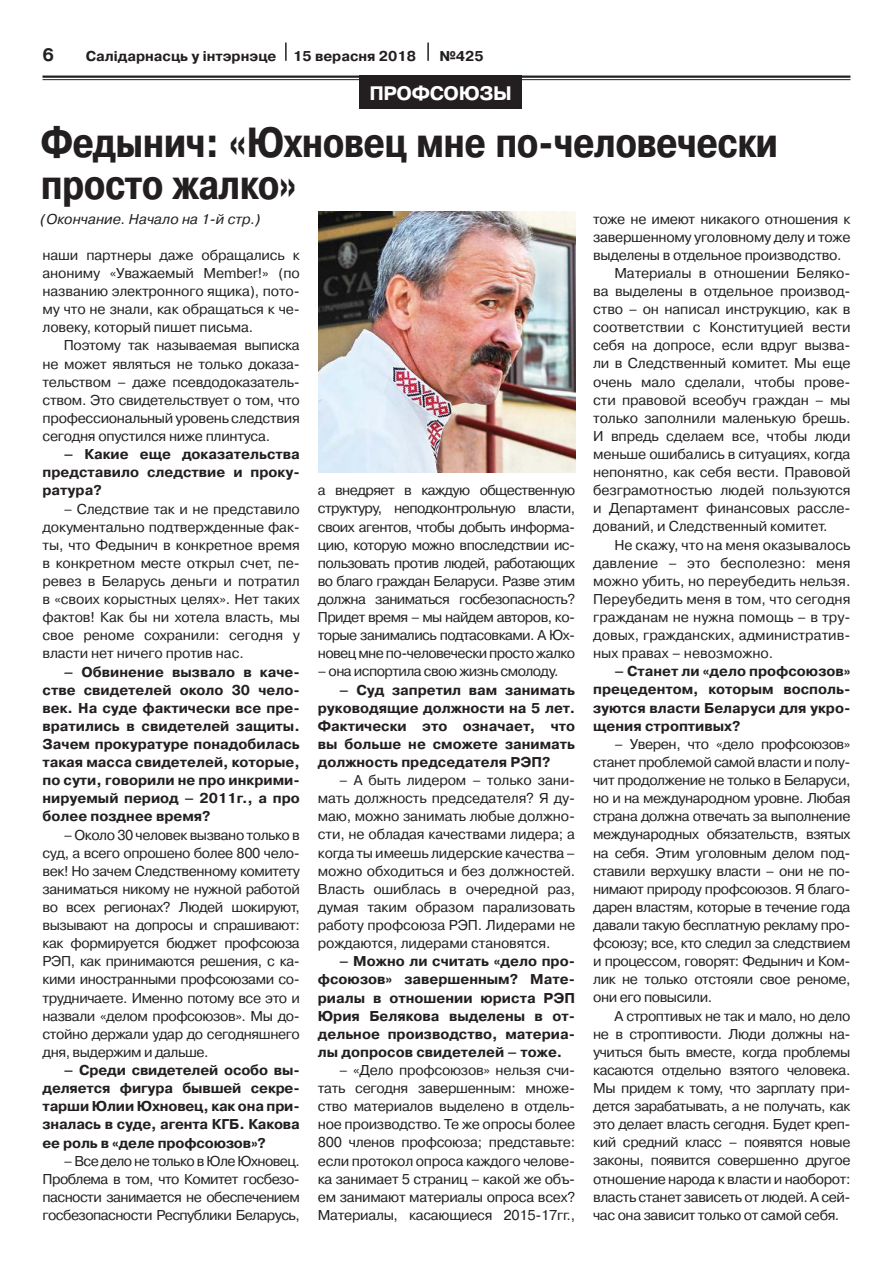
<style>
.page{position:relative;width:893px;height:1263px;background:#fff}
.page>*{position:absolute;margin:0;border:0;box-sizing:border-box;transform-origin:0 0}
.t1{font:700 42px/42px "Pragmatica Cond C";color:#231f20}
.t2{font:700 19.5px "Pragmatica C";letter-spacing:-.02em;color:#fff}
.t3{font:700 18px "Pragmatica C";color:#231f20}
.t4{font:14.25px/18.1px "Pragmatica C";letter-spacing:-.01em;color:#231f20;text-align:justify}
.t5{font:700 14.25px/18.1px "Pragmatica C";color:#231f20;text-align:justify}
.t6{font:14.25px "Pragmatica C";letter-spacing:-.04em;color:#231f20}
.t7{font:italic 14.25px "Pragmatica C";color:#231f20}
</style>
<div class="page">
<hr style="left:43px;top:76px;width:807px;height:2px;background:#231f20">
<hr style="left:43px;top:79px;width:807px;height:1px;background:#231f20">
<svg style="left:285px;top:43px;width:2px;height:18px"></svg>
<svg style="left:427px;top:43px;width:2px;height:18px"></svg>
<div style="left:360px;top:76px;width:162px;height:33px;background:#231f20"></div>
<img style="left:318px;top:211px;width:257px;height:261px">
<p class="t3" style="left:43px;top:44px;width:13px">6</p>
<p class="t5" style="left:86px;top:47px;width:332px">Салiдарнасць у iнтэрнэце 15 верасня 2018</p>
<p class="t5" style="left:439px;top:47px;width:46px">№425</p>
<h2 class="t2" style="left:369px;top:82px;width:144px">ПРОФСОЮЗЫ</h2>
<h1 class="t1" style="left:41px;top:121px;width:738px">Федынич: «Юхновец мне по-человечески просто жалко»</h1>
<p class="t7" style="left:41px;top:211px;width:221px">(Окончание. Начало на 1-й стр.)</p>
<p class="t4" style="left:593px;top:210px;width:259px">тоже не имеют никакого отношения к</p>
<p class="t4" style="left:593px;top:228px;width:259px">завершенному уголовному делу и тоже</p>
<p class="t4" style="left:593px;top:246px;width:250px">выделены в отдельное производство.</p>
<p class="t4" style="left:614px;top:264px;width:238px">Материалы в отношении Беляко-</p>
<p class="t4" style="left:593px;top:282px;width:259px">ва выделены в отдельное производ-</p>
<p class="t4" style="left:593px;top:300px;width:259px">ство – он написал инструкцию, как в</p>
<p class="t4" style="left:593px;top:318px;width:259px">соответствии с Конституцией вести</p>
<p class="t4" style="left:593px;top:336px;width:259px">себя на допросе, если вдруг вызва-</p>
<p class="t4" style="left:593px;top:355px;width:259px">ли в Следственный комитет. Мы еще</p>
<p class="t4" style="left:593px;top:373px;width:259px">очень мало сделали, чтобы прове-</p>
<p class="t4" style="left:593px;top:391px;width:259px">сти правовой всеобуч граждан – мы</p>
<p class="t4" style="left:593px;top:409px;width:259px">только заполнили маленькую брешь.</p>
<p class="t4" style="left:593px;top:427px;width:259px">И впредь сделаем все, чтобы люди</p>
<p class="t4" style="left:593px;top:445px;width:259px">меньше ошибались в ситуациях, когда</p>
<p class="t4" style="left:593px;top:463px;width:259px">непонятно, как себя вести. Правовой</p>
<p class="t4" style="left:593px;top:481px;width:259px">безграмотностью людей пользуются</p>
<p class="t4" style="left:593px;top:499px;width:259px">и Департамент финансовых рассле-</p>
<p class="t4" style="left:593px;top:518px;width:236px">дований, и Следственный комитет.</p>
<p class="t4" style="left:614px;top:536px;width:238px">Не скажу, что на меня оказывалось</p>
<p class="t4" style="left:593px;top:554px;width:259px">давление – это бесполезно: меня</p>
<p class="t4" style="left:593px;top:572px;width:259px">можно убить, но переубедить нельзя.</p>
<p class="t4" style="left:593px;top:590px;width:259px">Переубедить меня в том, что сегодня</p>
<p class="t4" style="left:593px;top:608px;width:259px">гражданам не нужна помощь – в тру-</p>
<p class="t4" style="left:593px;top:626px;width:259px">довых, гражданских, административ-</p>
<p class="t4" style="left:593px;top:644px;width:182px">ных правах – невозможно.</p>
<p class="t5" style="left:593px;top:662px;width:259px;text-indent:21px">– Станет ли «дело профсоюзов» прецедентом, которым восполь&shy;зуются власти Беларуси для укро&shy;щения строптивых?</p>
<p class="t4" style="left:593px;top:735px;width:259px;text-indent:21px">– Уверен, что «дело профсоюзов» станет проблемой самой власти и полу&shy;чит продолжение не только в Беларуси, но и на международном уровне. Любая страна должна отвечать за выполнение международных обязательств, взятых на себя. Этим уголовным делом под&shy;ставили верхушку власти – они не по&shy;нимают природу профсоюзов. Я благо&shy;дарен властям, которые в течение года давали такую бесплатную рекламу про&shy;фсоюзу; все, кто следил за следствием и процессом, говорят: Федынич и Ком&shy;лик не только отстояли свое реноме, они его повысили.</p>
<p class="t4" style="left:593px;top:1007px;width:259px;text-indent:21px">А строптивых не так и мало, но дело не в строптивости. Люди должны на&shy;учиться быть вместе, когда проблемы касаются отдельно взятого человека.<br>Мы придем к тому, что зарплату при&shy;дется зарабатывать, а не получать, как это делает власть сегодня. Будет креп&shy;кий средний класс – появятся новые законы, появится совершенно другое отношение народа к власти и наоборот: власть станет зависеть от людей. А сей&shy;час она зависит только от самой себя.</p>
<p class="t4" style="left:43px;top:246px;width:259px">наши партнеры даже обращались к анониму «Уважаемый Member!» (по названию электронного ящика), пото&shy;му что не знали, как обращаться к че&shy;ловеку, который пишет письма.</p>
<p class="t4" style="left:43px;top:337px;width:259px;text-indent:21px">Поэтому так называемая выписка не может являться не только доказа&shy;тельством – даже псевдодоказатель&shy;ством. Это свидетельствует о том, что профессиональный уровень следствия сегодня опустился ниже плинтуса.</p>
<p class="t5" style="left:43px;top:445px;width:259px;text-indent:21px">– Какие еще доказательства представило следствие и проку&shy;ратура?</p>
<p class="t4" style="left:43px;top:500px;width:259px;text-indent:21px">– Следствие так и не представило документально подтвержденные фак&shy;ты, что Федынич в конкретное время в конкретном месте открыл счет, пе&shy;ревез в Беларусь деньги и потратил в «своих корыстных целях». Нет таких фактов! Как бы ни хотела власть, мы свое реноме сохранили: сегодня у власти нет ничего против нас.</p>
<p class="t5" style="left:43px;top:663px;width:259px;text-indent:21px">– Обвинение вызвало в каче&shy;стве свидетелей около 30 чело&shy;век. На суде фактически все пре&shy;вратились в свидетелей защиты.<br>Зачем прокуратуре понадобилась такая масса свидетелей, которые, по сути, говорили не про инкрими&shy;нируемый период – 2011г., а про более позднее время?</p>
<p class="t4" style="left:43px;top:826px;width:259px;text-indent:21px">– Около 30 человек вызвано только в суд, а всего опрошено более 800 чело&shy;век! Но зачем Следственному комитету заниматься никому не нужной работой во всех регионах? Людей шокируют, вызывают на допросы и спрашивают: как формируется бюджет профсоюза РЭП, как принимаются решения, с ка&shy;кими иностранными профсоюзами со&shy;трудничаете. Именно потому все это и назвали «делом профсоюзов». Мы до&shy;стойно держали удар до сегодняшнего дня, выдержим и дальше.</p>
<p class="t5" style="left:43px;top:1061px;width:259px;text-indent:21px">– Среди свидетелей особо вы&shy;деляется фигура бывшей секре&shy;тарши Юлии Юхновец, как она при&shy;зналась в суде, агента КГБ. Какова ее роль в «деле профсоюзов»?</p>
<p class="t4" style="left:43px;top:1152px;width:259px;text-indent:21px">– Все дело не только в Юле Юхновец.<br>Проблема в том, что Комитет госбезо&shy;пасности занимается не обеспечением госбезопасности Республики Беларусь,</p>
<p class="t4" style="left:318px;top:481px;width:259px">а внедряет в каждую общественную структуру, неподконтрольную власти, своих агентов, чтобы добыть информа&shy;цию, которую можно впоследствии ис&shy;пользовать против людей, работающих во благо граждан Беларуси. Разве этим должна заниматься госбезопасность?<br>Придет время – мы найдем авторов, ко&shy;торые занимались подтасовками. А Юх&shy;новец мне по-человечески просто жалко</p>
<p class="t6" style="left:318px;top:664px;width:242px">– она испортила свою жизнь смолоду.</p>
<p class="t5" style="left:318px;top:681px;width:259px;text-indent:21px">– Суд запретил вам занимать руководящие должности на 5 лет.<br>Фактически это означает, что вы больше не сможете занимать должность председателя РЭП?</p>
<p class="t4" style="left:318px;top:771px;width:259px;text-indent:21px">– А быть лидером – только зани&shy;мать должность председателя? Я ду&shy;маю, можно занимать любые должно&shy;сти, не обладая качествами лидера; а когда ты имеешь лидерские качества – можно обходиться и без должностей.<br>Власть ошиблась в очередной раз, думая таким образом парализовать работу профсоюза РЭП. Лидерами не рождаются, лидерами становятся.</p>
<p class="t5" style="left:318px;top:952px;width:259px;text-indent:21px">– Можно ли считать «дело про&shy;фсоюзов» завершенным? Мате&shy;риалы в отношении юриста РЭП Юрия Белякова выделены в от&shy;дельное производство, материа&shy;лы допросов свидетелей – тоже.</p>
<p class="t4" style="left:318px;top:1061px;width:259px;text-indent:21px">– «Дело профсоюзов» нельзя счи&shy;тать сегодня завершенным: множе&shy;ство материалов выделено в отдель&shy;ное производство. Те же опросы более 800 членов профсоюза; представьте: если протокол опроса каждого челове&shy;ка занимает 5 страниц – какой же объ&shy;ем занимают материалы опроса всех?<br>Материалы, касающиеся 2015-17гг.,</p>
</div>
